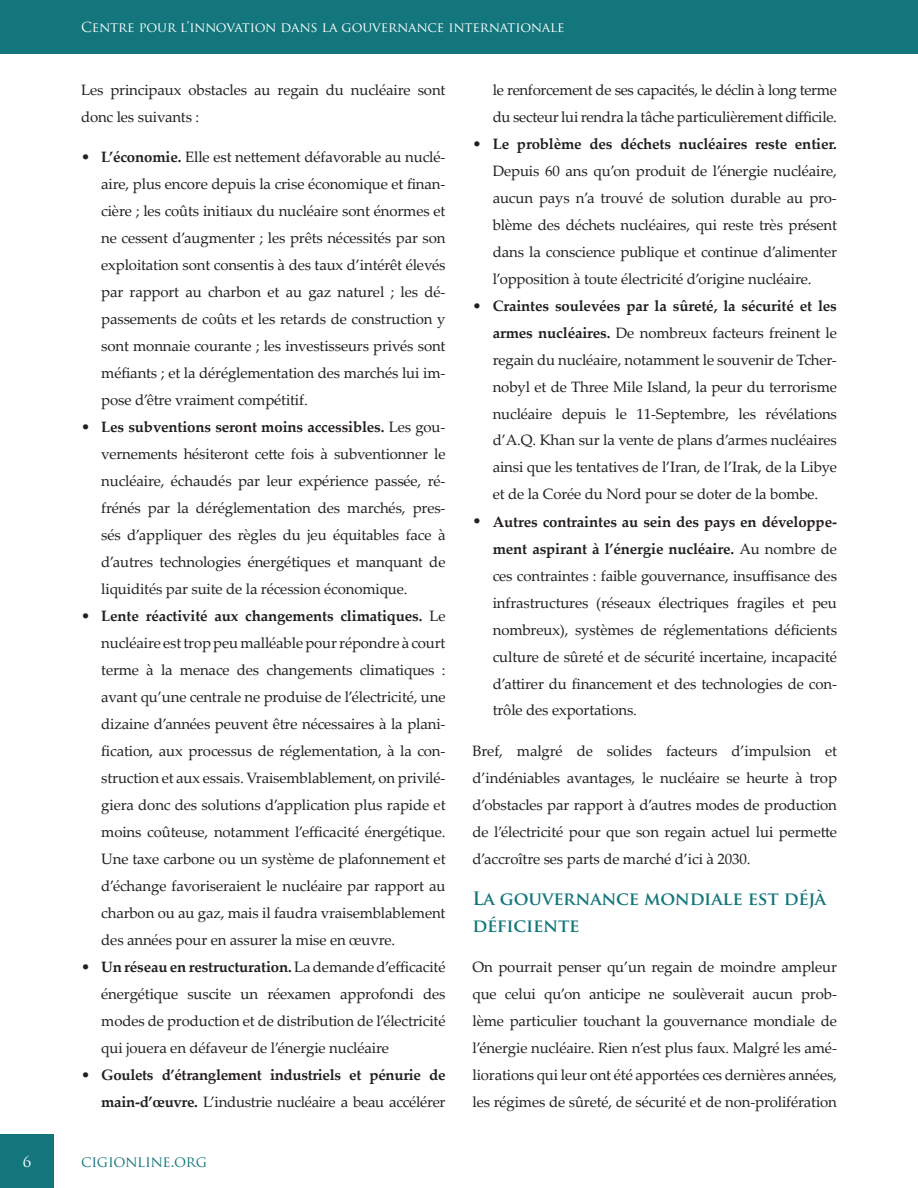
<style>
.page{position:relative;width:918px;height:1188px;background:#fff}
.page>*{position:absolute;margin:0;border:0;box-sizing:border-box;transform-origin:0 0}
.t1{font:700 18px/27px "Trajan Pro";letter-spacing:-.01em;color:#12767c}
.t2{font:15px/27px "Palatino Linotype";letter-spacing:-.01em;color:#231f20;text-align:justify}
.t3{font:700 15px/27px "Palatino Linotype";letter-spacing:-.02em;color:#231f20;text-align:right}
.t4{font:15px "Trajan Pro";letter-spacing:-.025em;color:#12767c}
.t5{font:15px "Trajan Pro";color:#fff}
.t6{font:13.5px "Trajan Pro";letter-spacing:-.01em;color:#fff}
.s1{font-weight:700}
.s2{font-weight:400}
</style>
<div class="page">
<div style="left:0;top:0;width:918px;height:54px;background:#12767c"></div>
<div style="left:0;top:1134px;width:54px;height:54px;background:#12767c"></div>
<p class="t6" style="left:81px;top:19px;width:485px">CENTRE POUR L’INNOVATION DANS LA GOUVERNANCE INTERNATIONALE</p>
<p class="t2" style="left:81px;top:75px;width:366px">Les principaux obstacles au regain du nucléaire sont donc les suivants :</p>
<p class="t2" style="left:101px;top:143px;width:346px;text-indent:-20px">• <span class="s1">L’économie.</span> Elle est nettement défavorable au nuclé&shy;aire, plus encore depuis la crise économique et finan&shy;cière ; les coûts initiaux du nucléaire sont énormes et ne cessent d’augmenter ; les prêts nécessités par son exploitation sont consentis à des taux d’intérêt élevés par rapport au charbon et au gaz naturel ; les dé&shy;passements de coûts et les retards de construction y sont monnaie courante ; les investisseurs privés sont méfiants ; et la déréglementation des marchés lui im&shy;pose d’être vraiment compétitif.</p>
<p class="t2" style="left:101px;top:413px;width:346px;text-indent:-20px">• <span class="s1">Les subventions seront moins accessibles.</span> Les gou&shy;vernements hésiteront cette fois à subventionner le nucléaire, échaudés par leur expérience passée, ré&shy;frénés par la déréglementation des marchés, pres&shy;sés d’appliquer des règles du jeu équitables face à d’autres technologies énergétiques et manquant de liquidités par suite de la récession économique.</p>
<p class="t2" style="left:101px;top:602px;width:346px;text-indent:-20px">• <span class="s1">Lente réactivité aux changements climatiques.</span> Le nucléaire est trop peu malléable pour répondre à court terme à la menace des changements climatiques : avant qu’une centrale ne produise de l’électricité, une dizaine d’années peuvent être nécessaires à la plani&shy;fication, aux processus de réglementation, à la con&shy;struction et aux essais. Vraisemblablement, on privilé&shy;giera donc des solutions d’application plus rapide et moins coûteuse, notamment l’efficacité énergétique.<br>Une taxe carbone ou un système de plafonnement et d’échange favoriseraient le nucléaire par rapport au charbon ou au gaz, mais il faudra vraisemblablement des années pour en assurer la mise en œuvre.</p>
<p class="t2" style="left:101px;top:953px;width:346px;text-indent:-20px">• <span class="s1">Un réseau en restructuration.</span> La demande d’efficacité énergétique suscite un réexamen approfondi des modes de production et de distribution de l’électricité qui jouera en défaveur de l’énergie nucléaire</p>
<p class="t3" style="left:81px;top:1061px;width:366px"><span class="s2">•</span> Goulets d’étranglement industriels et pénurie de main-d’œuvre. <span class="s2">L’industrie nucléaire a beau accélérer</span></p>
<p class="t5" style="left:23px;top:1152px;width:10px">6</p>
<p class="t4" style="left:81px;top:1152px;width:128px">CIGIONLINE.ORG</p>
<p class="t2" style="left:493px;top:75px;width:346px">le renforcement de ses capacités, le déclin à long terme du secteur lui rendra la tâche particulièrement difficile.</p>
<p class="t2" style="left:493px;top:129px;width:346px;text-indent:-20px">• <span class="s1">Le problème des déchets nucléaires reste entier.<br></span>Depuis 60 ans qu’on produit de l’énergie nucléaire, aucun pays n’a trouvé de solution durable au pro&shy;blème des déchets nucléaires, qui reste très présent dans la conscience publique et continue d’alimenter l’opposition à toute électricité d’origine nucléaire.</p>
<p class="t2" style="left:493px;top:291px;width:346px;text-indent:-20px">• <span class="s1">Craintes soulevées par la sûreté, la sécurité et les armes nucléaires.</span> De nombreux facteurs freinent le regain du nucléaire, notamment le souvenir de Tcher&shy;nobyl et de Three Mile Island, la peur du terrorisme nucléaire depuis le 11-Septembre, les révélations d’A.Q. Khan sur la vente de plans d’armes nucléaires ainsi que les tentatives de l’Iran, de l’Irak, de la Libye et de la Corée du Nord pour se doter de la bombe.</p>
<p class="t2" style="left:493px;top:507px;width:346px;text-indent:-20px">• <span class="s1">Autres contraintes au sein des pays en développe&shy;ment aspirant à l’énergie nucléaire.</span> Au nombre de ces contraintes : faible gouvernance, insuffisance des infrastructures (réseaux électriques fragiles et peu nombreux), systèmes de réglementations déficients culture de sûreté et de sécurité incertaine, incapacité d’attirer du financement et des technologies de con&shy;trôle des exportations.</p>
<p class="t2" style="left:473px;top:737px;width:366px">Bref, malgré de solides facteurs d’impulsion et d’indéniables avantages, le nucléaire se heurte à trop d’obstacles par rapport à d’autres modes de production de l’électricité pour que son regain actuel lui permette d’accroître ses parts de marché d’ici à 2030.</p>
<p class="t1" style="left:472px;top:885px;width:355px">La gouvernance mondiale est déjà déficiente</p>
<p class="t2" style="left:472px;top:953px;width:366px">On pourrait penser qu’un regain de moindre ampleur que celui qu’on anticipe ne soulèverait aucun prob&shy;lème particulier touchant la gouvernance mondiale de l’énergie nucléaire. Rien n’est plus faux. Malgré les amé&shy;liorations qui leur ont été apportées ces dernières années, les régimes de sûreté, de sécurité et de non-prolifération</p>
</div>
